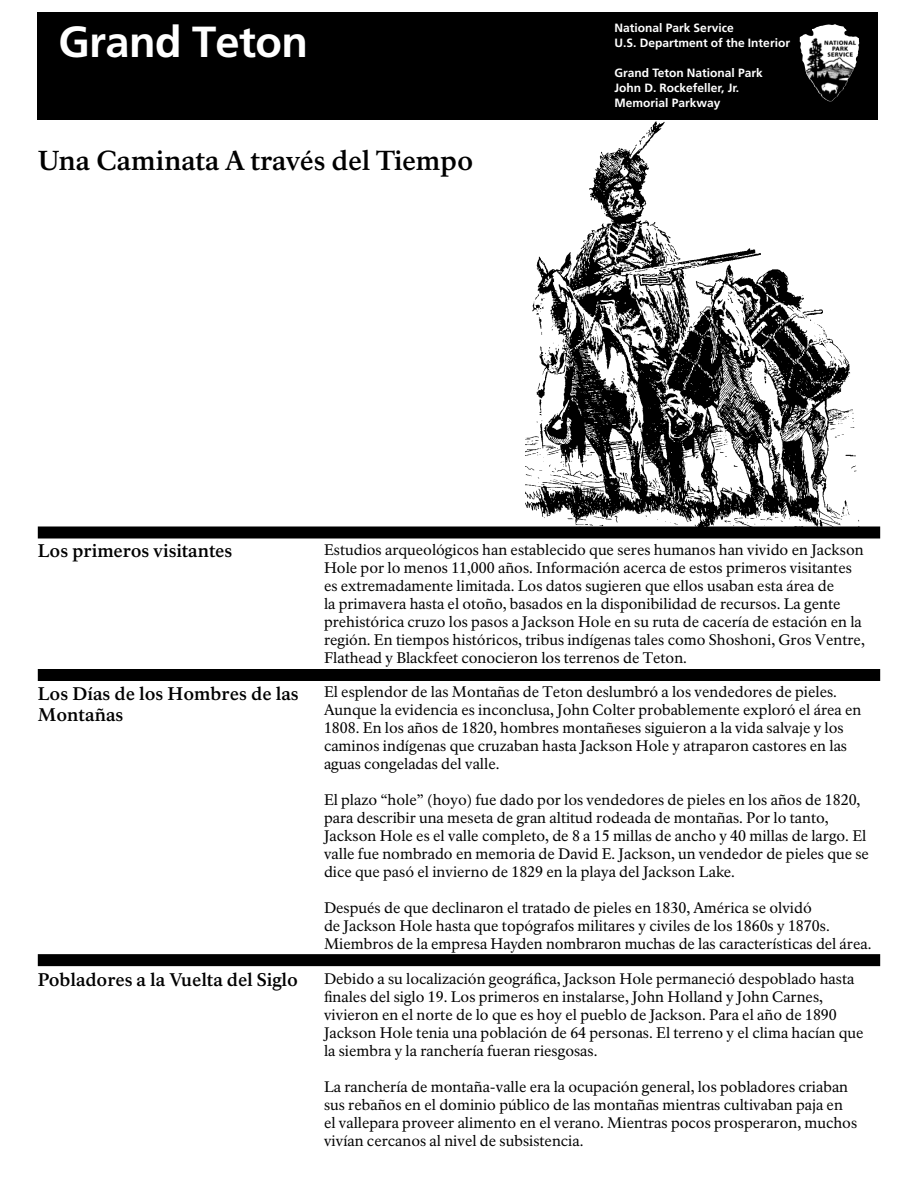
<style>
.page{position:relative;width:918px;height:1188px;background:#fff}
.page>*{position:absolute;margin:0;border:0;box-sizing:border-box;transform-origin:0 0}
.t1{font:700 43.5px "Frutiger LT Std";letter-spacing:-.015em;color:#fff}
.t2{font:700 27px "NPS Rawlinson OT";color:#000}
.t3{font:700 18px/21.6px "NPS Rawlinson OT";color:#000}
.t4{font:15px/18px "NPS Rawlinson OT";color:#000}
.t5{font:700 12px/15px "Frutiger LT Std";color:#fff}
</style>
<div class="page">
<div style="left:38px;top:954px;width:842px;height:12px;background:#000"></div>
<div style="left:38px;top:669px;width:842px;height:12px;background:#000"></div>
<div style="left:38px;top:526px;width:842px;height:12px;background:#000"></div>
<img style="left:525px;top:122px;width:335px;height:405px">
<div style="left:38px;top:12px;width:840px;height:108px;background:#000"></div>
<img style="left:800px;top:24px;width:41px;height:77px">
<h1 class="t1" style="left:58px;top:16px;width:251px">Grand Teton</h1>
<h2 class="t2" style="left:38px;top:144px;width:437px">Una Caminata A través del Tiempo</h2>
<p class="t5" style="left:615px;top:20px;width:177px">National Park Service<br>U.S. Department of the Interior</p>
<p class="t5" style="left:615px;top:65px;width:150px">Grand Teton National Park<br>John D. Rockefeller, Jr.<br>Memorial Parkway</p>
<p class="t3" style="left:38px;top:540px;width:196px">Los primeros visitantes</p>
<p class="t4" style="left:324px;top:541px;width:542px">Estudios arqueológicos han establecido que seres humanos han vivido en Jackson Hole por lo menos 11,000 años. Información acerca de estos primeros visitantes es extremadamente limitada. Los datos sugieren que ellos usaban esta área de<br>la primavera hasta el otoño, basados en la disponibilidad de recursos. La gente prehistórica cruzo los pasos a Jackson Hole en su ruta de cacería de estación en la región. En tiempos históricos, tribus indígenas tales como Shoshoni, Gros Ventre, Flathead y Blackfeet conocieron los terrenos de Teton.</p>
<p class="t3" style="left:38px;top:683px;width:263px">Los Días de los Hombres de las<br>Montañas</p>
<p class="t4" style="left:324px;top:683px;width:539px">El esplendor de las Montañas de Teton deslumbró a los vendedores de pieles.<br>Aunque la evidencia es inconclusa, John Colter probablemente exploró el área en 1808. En los años de 1820, hombres montañeses siguieron a la vida salvaje y los caminos indígenas que cruzaban hasta Jackson Hole y atraparon castores en las aguas congeladas del valle.</p>
<p class="t4" style="left:324px;top:791px;width:547px">El plazo “hole” (hoyo) fue dado por los vendedores de pieles en los años de 1820, para describir una meseta de gran altitud rodeada de montañas. Por lo tanto, Jackson Hole es el valle completo, de 8 a 15 millas de ancho y 40 millas de largo. El valle fue nombrado en memoria de David E. Jackson, un vendedor de pieles que se dice que pasó el invierno de 1829 en la playa del Jackson Lake.</p>
<p class="t4" style="left:324px;top:899px;width:549px">Después de que declinaron el tratado de pieles en 1830, América se olvidó<br>de Jackson Hole hasta que topógrafos militares y civiles de los 1860s y 1870s.<br>Miembros de la empresa Hayden nombraron muchas de las características del área.</p>
<p class="t3" style="left:38px;top:969px;width:262px">Pobladores a la Vuelta del Siglo</p>
<p class="t4" style="left:324px;top:970px;width:541px">Debido a su localización geográfica, Jackson Hole permaneció despoblado hasta finales del siglo 19. Los primeros en instalarse, John Holland y John Carnes, vivieron en el norte de lo que es hoy el pueblo de Jackson. Para el año de 1890<br>Jackson Hole tenia una población de 64 personas. El terreno y el clima hacían que la siembra y la ranchería fueran riesgosas.</p>
<p class="t4" style="left:324px;top:1078px;width:535px">La ranchería de montaña-valle era la ocupación general, los pobladores criaban sus rebaños en el dominio público de las montañas mientras cultivaban paja en el vallepara proveer alimento en el verano. Mientras pocos prosperaron, muchos vivían cercanos al nivel de subsistencia.</p>
</div>
